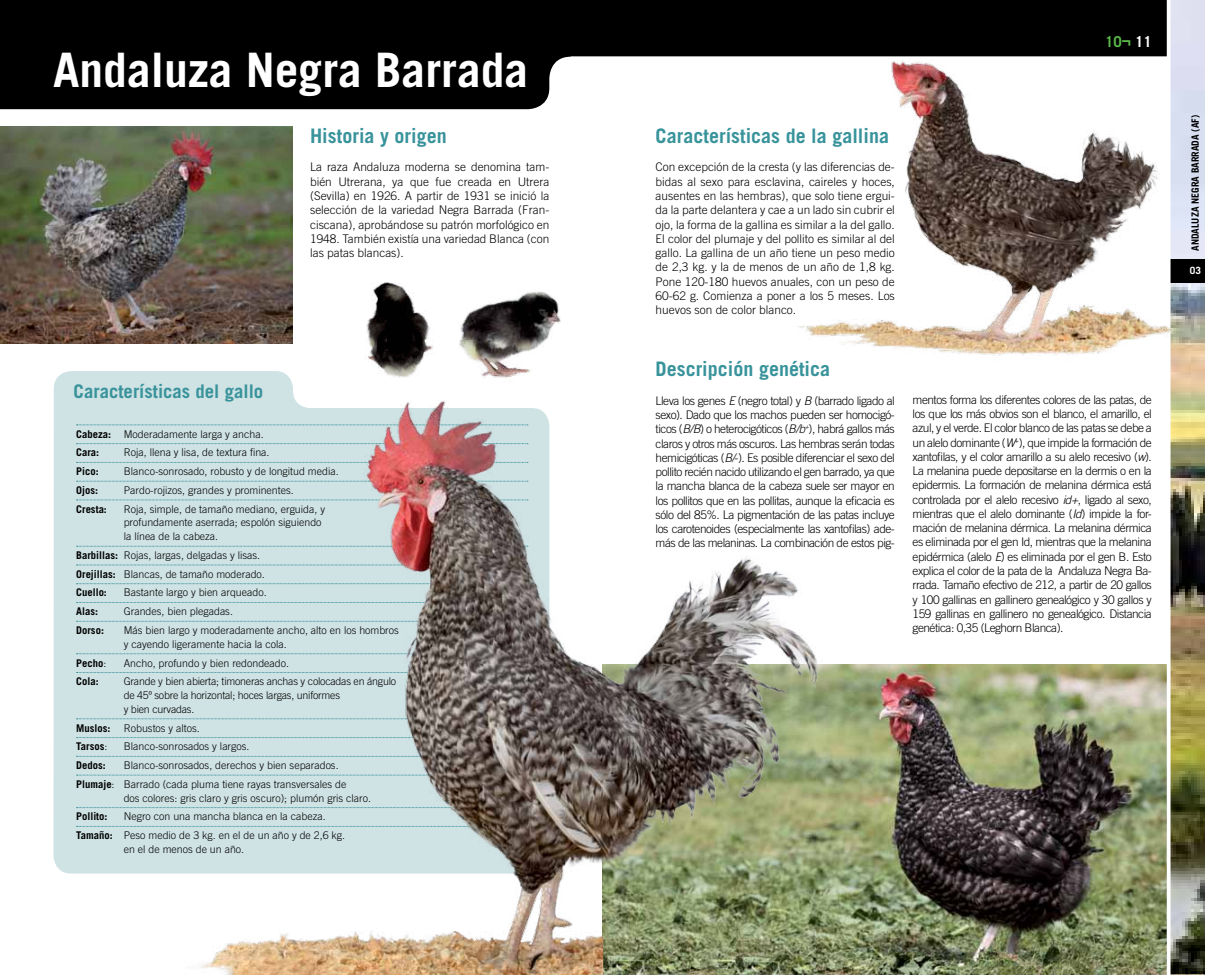
<style>
.page{position:relative;width:1205px;height:975px;background:#fff}
.page>*{position:absolute;margin:0;border:0;box-sizing:border-box;transform-origin:0 0}
.t1{font:700 47.5px "Trade Gothic LT Std";color:#fff}
.t2{font:700 20px "Trade Gothic LT Std";color:#38939b}
.t3{font:700 18.75px "Trade Gothic LT Std";color:#38939b}
.t4{font:700 15px "Trade Gothic LT Std";color:#5ab749}
.t5{font:300 11.88px/14.2px "Trade Gothic LT Std";letter-spacing:-.04em;color:#000;text-align:justify}
.t6{font:300 10.62px/18.8px "Trade Gothic LT Std";color:#000}
.t7{font:300 10.62px/13.8px "Trade Gothic LT Std";letter-spacing:-.02em;color:#000}
.t8{font:700 10.62px "Trade Gothic LT Std";color:#000}
.t9{font:700 10px "Trade Gothic LT Std";color:#000}
.t10{font:700 10px "Trade Gothic LT Std";color:#fff}
.s1{font-weight:700}
.s2{font-weight:300}
.s3{color:#fff}
.s4{font-style:italic}
</style>
<div class="page">
<img style="left:833px;top:664px;width:372px;height:310px">
<svg style="left:0;top:0;width:1167px;height:109px;background:#171717"></svg>
<img style="left:1170px;top:0;width:35px;height:973px">
<div style="left:1169px;top:259px;width:36px;height:24px;background:#000"></div>
<hr style="left:1167px;top:0;width:3px;height:974px;background:#fff">
<svg style="left:54px;top:371px;width:347px;height:502px;background:#d1e3e5"></svg>
<svg style="left:77px;top:424px;width:58px;height:1px"></svg>
<svg style="left:77px;top:443px;width:58px;height:1px"></svg>
<svg style="left:77px;top:462px;width:58px;height:1px"></svg>
<svg style="left:77px;top:481px;width:58px;height:1px"></svg>
<svg style="left:77px;top:499px;width:58px;height:1px"></svg>
<svg style="left:77px;top:546px;width:58px;height:1px"></svg>
<svg style="left:77px;top:564px;width:58px;height:1px"></svg>
<svg style="left:77px;top:583px;width:58px;height:1px"></svg>
<svg style="left:77px;top:602px;width:58px;height:1px"></svg>
<svg style="left:77px;top:621px;width:58px;height:1px"></svg>
<svg style="left:77px;top:653px;width:58px;height:1px"></svg>
<svg style="left:77px;top:672px;width:58px;height:1px"></svg>
<svg style="left:77px;top:718px;width:58px;height:1px"></svg>
<svg style="left:77px;top:737px;width:58px;height:1px"></svg>
<svg style="left:77px;top:756px;width:58px;height:1px"></svg>
<svg style="left:77px;top:774px;width:58px;height:1px"></svg>
<svg style="left:77px;top:807px;width:58px;height:1px"></svg>
<svg style="left:77px;top:826px;width:58px;height:1px"></svg>
<img style="left:733px;top:53px;width:459px;height:312px">
<img style="left:0;top:126px;width:292px;height:218px">
<img style="left:135px;top:399px;width:698px;height:575px">
<img style="left:351px;top:282px;width:82px;height:95px">
<img style="left:459px;top:291px;width:102px;height:87px">
<h1 class="t1" style="left:53px;top:41px;width:477px">Andaluza Negra Barrada</h1>
<h2 class="t2" style="left:310px;top:123px;width:138px">Historia y origen</h2>
<p class="t5" style="left:310px;top:160px;width:241px">La raza Andaluza moderna se denomina tam&shy;bién Utrerana, ya que fue creada en Utrera (Sevilla) en 1926. A partir de 1931 se inició la selección de la variedad Negra Barrada (Fran&shy;ciscana), aprobándose su patrón morfológico en 1948. También existía una variedad Blanca (con las patas blancas).</p>
<h3 class="t3" style="left:74px;top:379px;width:191px">Características del gallo</h3>
<p class="t6" style="left:76px;top:424px;width:189px"><span class="s1">Cabeza:</span> Moderadamente larga y ancha.<br><span class="s1">Cara:</span></p>
<p class="t6" style="left:124px;top:443px;width:147px">Roja, llena y lisa, de textura fina.</p>
<p class="t8" style="left:76px;top:465px;width:24px">Pico:</p>
<p class="t6" style="left:124px;top:462px;width:216px">Blanco-sonrosado, robusto y de longitud media.</p>
<p class="t8" style="left:76px;top:483px;width:23px">Ojos:</p>
<p class="t6" style="left:124px;top:480px;width:171px">Pardo-rojizos, grandes y prominentes.</p>
<p class="t8" style="left:76px;top:502px;width:32px">Cresta:</p>
<p class="t6" style="left:124px;top:502px;width:203px;line-height:13.8px">Roja, simple, de tamaño mediano, erguida, y profundamente aserrada; espolón siguiendo la línea de la cabeza.</p>
<p class="t6" style="left:76px;top:545px;width:190px"><span class="s1">Barbillas:</span> Rojas, largas, delgadas y lisas.<br><span class="s1">Orejillas:</span> Blancas, de tamaño moderado.<br><span class="s1">Cuello:</span></p>
<p class="t6" style="left:124px;top:583px;width:144px">Bastante largo y bien arqueado.</p>
<p class="t8" style="left:76px;top:605px;width:23px">Alas:</p>
<p class="t6" style="left:124px;top:602px;width:111px">Grandes, bien plegadas.</p>
<p class="t8" style="left:76px;top:623px;width:29px">Dorso:</p>
<p class="t6" style="left:124px;top:623px;width:277px;line-height:13.8px">Más bien largo y moderadamente ancho, alto en los hombros y cayendo ligeramente hacia la cola.</p>
<p class="t8" style="left:76px;top:656px;width:32px">Pecho<span class="s2">:</span></p>
<p class="t6" style="left:124px;top:653px;width:167px">Ancho, profundo y bien redondeado.</p>
<p class="t8" style="left:76px;top:675px;width:24px">Cola:</p>
<p class="t7" style="left:124px;top:674px;width:274px">Grande y bien abierta; timoneras anchas y colocadas en ángulo de 45º sobre la horizontal; hoces largas, uniformes<br>y bien curvadas.</p>
<p class="t6" style="left:76px;top:718px;width:125px"><span class="s1">Muslos:</span> Robustos y altos.<br><span class="s1">Tarsos</span>:</p>
<p class="t6" style="left:124px;top:737px;width:127px">Blanco-sonrosados y largos.</p>
<p class="t8" style="left:76px;top:758px;width:31px">Dedos:</p>
<p class="t6" style="left:76px;top:755px;width:272px;text-indent:48px">Blanco-sonrosados, derechos y bien separados.<br><span class="s1">Plumaje</span>: Barrado (cada pluma tiene rayas transversales de</p>
<p class="t6" style="left:124px;top:788px;width:249px">dos colores: gris claro y gris oscuro); plumón gris claro.</p>
<p class="t8" style="left:76px;top:810px;width:33px">Pollito:</p>
<p class="t6" style="left:76px;top:807px;width:270px;text-indent:48px">Negro con una mancha blanca en la cabeza.<br><span class="s1">Tamaño:</span> Peso medio de 3 kg. en el de un año y de 2,6 kg.</p>
<p class="t6" style="left:124px;top:839px;width:122px">en el de menos de un año.</p>
<h2 class="t2" style="left:656px;top:123px;width:235px">Características de la gallina</h2>
<p class="t5" style="left:656px;top:160px;width:241px">Con excepción de la cresta (y las diferencias de&shy;bidas al sexo para esclavina, caireles y hoces, ausentes en las hembras), que solo tiene ergui&shy;da la parte delantera y cae a un lado sin cubrir el ojo, la forma de la gallina es similar a la del gallo.<br>El color del plumaje y del pollito es similar al del gallo. La gallina de un año tiene un peso medio de 2,3 kg. y la de menos de un año de 1,8 kg.<br>Pone 120-180 huevos anuales, con un peso de 60-62 g. Comienza a poner a los 5 meses. Los huevos son de color blanco.</p>
<p class="t4" style="left:1105px;top:32px;width:48px">10¬ <span class="s3">11</span></p>
<h2 class="t2" style="left:656px;top:357px;width:176px">Descripción genética</h2>
<p class="t5" style="left:656px;top:393px;width:241px">Lleva los genes <span class="s4">E</span> (negro total) y <span class="s4">B</span> (barrado ligado al sexo). Dado que los machos pueden ser homocigó&shy;ticos (<span class="s4">B/B</span>) o heterocigóticos (<span class="s4">B/b</span><sup>+</sup>), habrá gallos más claros y otros más oscuros. Las hembras serán todas hemicigóticas (<span class="s4">B/</span>-). Es posible diferenciar el sexo del pollito recién nacido utilizando el gen barrado, ya que la mancha blanca de la cabeza suele ser mayor en los pollitos que en las pollitas, aunque la eficacia es sólo del 85%. La pigmentación de las patas incluye los carotenoides (especialmente las xantofilas) ade&shy;más de las melaninas. La combinación de estos pig-</p>
<p class="t5" style="left:912px;top:392px;width:241px">mentos forma los diferentes colores de las patas, de los que los más obvios son el blanco, el amarillo, el azul, y el verde. El color blanco de las patas se debe a un alelo dominante (<span class="s4">W</span><sup>+</sup>), que impide la formación de xantofilas, y el color amarillo a su alelo recesivo (<span class="s4">w</span>).<br>La melanina puede depositarse en la dermis o en la epidermis. La formación de melanina dérmica está controlada por el alelo recesivo <span class="s4">id+</span>, ligado al sexo, mientras que el alelo dominante (<span class="s4">Id</span>) impide la for&shy;mación de melanina dérmica. La melanina dérmica es eliminada por el gen Id, mientras que la melanina epidérmica (alelo <span class="s4">E</span>) es eliminada por el gen B. Esto explica el color de la pata de la Andaluza Negra Ba&shy;rrada. Tamaño efectivo de 212, a partir de 20 gallos y 100 gallinas en gallinero genealógico y 30 gallos y 159 gallinas en gallinero no genealógico. Distancia genética: 0,35 (Leghorn Blanca).</p>
<p class="t9" style="left:1189px;top:251px;width:137px;rotate:-90deg">ANDALUZA NEGRA BARRADA (AF)</p>
<p class="t10" style="left:1190px;top:265px;width:13px">03</p>
</div>
